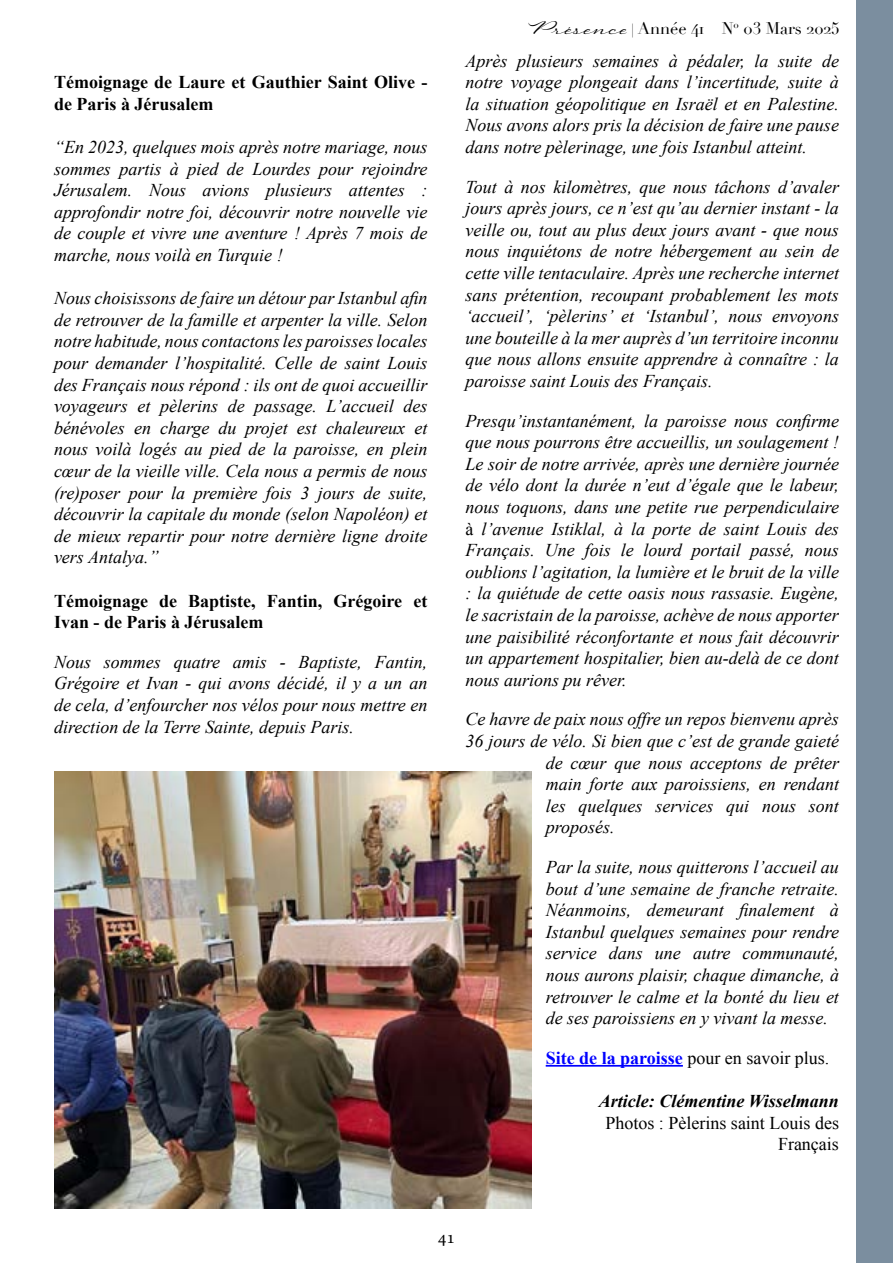
<style>
.page{position:relative;width:893px;height:1263px;background:#fff}
.page>*{position:absolute;margin:0;border:0;box-sizing:border-box;transform-origin:0 0}
.t1{font:italic 18px/21.6px "Times New Roman";color:#000;text-align:justify}
.t2{font:700 18px/21.6px "Times New Roman";color:#000}
.t3{font:18px/21.6px "Times New Roman";color:#000;text-align:right}
.t4{font:italic 700 18px "Times New Roman";color:#000}
.t5{font:18px "Minion Pro";color:#000}
.t6{font:16.5px "Didot";color:#000}
.s1{font-family:"Regina";font-size:27px}
.s2{font-size:13.95px}
.s3{font-style:normal}
.s4{font-weight:700;color:#00f}
</style>
<div class="page">
<div style="left:857px;top:0;width:36px;height:1263px;background:#7b8e9f"></div>
<hr style="left:546px;top:1065px;width:137px;height:2px;background:#00f">
<img style="left:54px;top:771px;width:478px;height:438px">
<p class="t2" style="left:54px;top:71px;width:375px">Témoignage de Laure et Gauthier Saint Olive - de Paris à Jérusalem</p>
<p class="t1" style="left:54px;top:136px;width:375px">“En 2023, quelques mois après notre mariage, nous sommes partis à pied de Lourdes pour rejoindre Jérusalem. Nous avions plusieurs attentes : approfondir notre foi, découvrir notre nouvelle vie de couple et vivre une aventure ! Après 7 mois de marche, nous voilà en Turquie !</p>
<p class="t1" style="left:54px;top:287px;width:375px">Nous choisissons de faire un détour par Istanbul afin de retrouver de la famille et arpenter la ville. Selon notre habitude, nous contactons les paroisses locales pour demander l’hospitalité. Celle de saint Louis des Français nous répond : ils ont de quoi accueillir voyageurs et pèlerins de passage. L’accueil des bénévoles en charge du projet est chaleureux et nous voilà logés au pied de la paroisse, en plein cœur de la vieille ville. Cela nous a permis de nous (re)poser pour la première fois 3 jours de suite, découvrir la capitale du monde (selon Napoléon) et de mieux repartir pour notre dernière ligne droite vers Antalya.”</p>
<p class="t2" style="left:54px;top:589px;width:375px">Témoignage de Baptiste, Fantin, Grégoire et<br>Ivan - de Paris à Jérusalem</p>
<p class="t1" style="left:54px;top:650px;width:375px">Nous sommes quatre amis - Baptiste, Fantin, Grégoire et Ivan - qui avons décidé, il y a un an de cela, d’enfourcher nos vélos pour nous mettre en direction de la Terre Sainte, depuis Paris.</p>
<p class="t6" style="left:529px;top:18px;width:312px"><span class="s1">Présence</span> <span class="s2">|</span> Année 41 – N<sup>o</sup> 03 Mars 2025</p>
<p class="t1" style="left:466px;top:49px;width:375px">Après plusieurs semaines à pédaler, la suite de notre voyage plongeait dans l’incertitude, suite à la situation géopolitique en Israël et en Palestine.<br>Nous avons alors pris la décision de faire une pause dans notre pèlerinage, une fois Istanbul atteint.</p>
<p class="t1" style="left:466px;top:175px;width:375px">Tout à nos kilomètres, que nous tâchons d’avaler jours après jours, ce n’est qu’au dernier instant - la veille ou, tout au plus deux jours avant - que nous nous inquiétons de notre hébergement au sein de cette ville tentaculaire. Après une recherche internet sans prétention, recoupant probablement les mots ‘accueil’, ‘pèlerins’ et ‘Istanbul’, nous envoyons une bouteille à la mer auprès d’un territoire inconnu que nous allons ensuite apprendre à connaître : la paroisse saint Louis des Français.</p>
<p class="t1" style="left:466px;top:409px;width:375px">Presqu’instantanément, la paroisse nous confirme que nous pourrons être accueillis, un soulagement !<br>Le soir de notre arrivée, après une dernière journée de vélo dont la durée n’eut d’égale que le labeur, nous toquons, dans une petite rue perpendiculaire <span class="s3">à</span> l’avenue Istiklal, à la porte de saint Louis des Français. Une fois le lourd portail passé, nous oublions l’agitation, la lumière et le bruit de la ville : la quiétude de cette oasis nous rassasie. Eugène, le sacristain de la paroisse, achève de nous apporter une paisibilité réconfortante et nous fait découvrir un appartement hospitalier, bien au-delà de ce dont nous aurions pu rêver.</p>
<p class="t1" style="left:466px;top:708px;width:375px">Ce havre de paix nous offre un repos bienvenu après</p>
<p class="t1" style="left:466px;top:730px;width:375px">36 jours de vélo. Si bien que c’est de grande gaieté</p>
<p class="t1" style="left:546px;top:751px;width:295px">de cœur que nous acceptons de prêter</p>
<p class="t1" style="left:546px;top:773px;width:295px">main forte aux paroissiens, en rendant</p>
<p class="t1" style="left:546px;top:794px;width:295px">les quelques services qui nous sont</p>
<p class="t1" style="left:546px;top:816px;width:70px">proposés.</p>
<p class="t1" style="left:546px;top:856px;width:295px">Par la suite, nous quitterons l’accueil au bout d’une semaine de franche retraite.<br>Néanmoins, demeurant finalement à Istanbul quelques semaines pour rendre service dans une autre communauté, nous aurons plaisir, chaque dimanche, à retrouver le calme et la bonté du lieu et de ses paroissiens en y vivant la messe.</p>
<p class="t3" style="left:546px;top:1047px;width:285px"><span class="s4">Site de la paroisse</span> pour en savoir plus.</p>
<p class="t4" style="left:599px;top:1088px;width:242px">Article: Clémentine Wisselmann</p>
<p class="t3" style="left:605px;top:1111px;width:235px">Photos : Pèlerins saint Louis des<br>Français</p>
<p class="t5" style="left:438px;top:1225px;width:19px">41</p>
</div>
